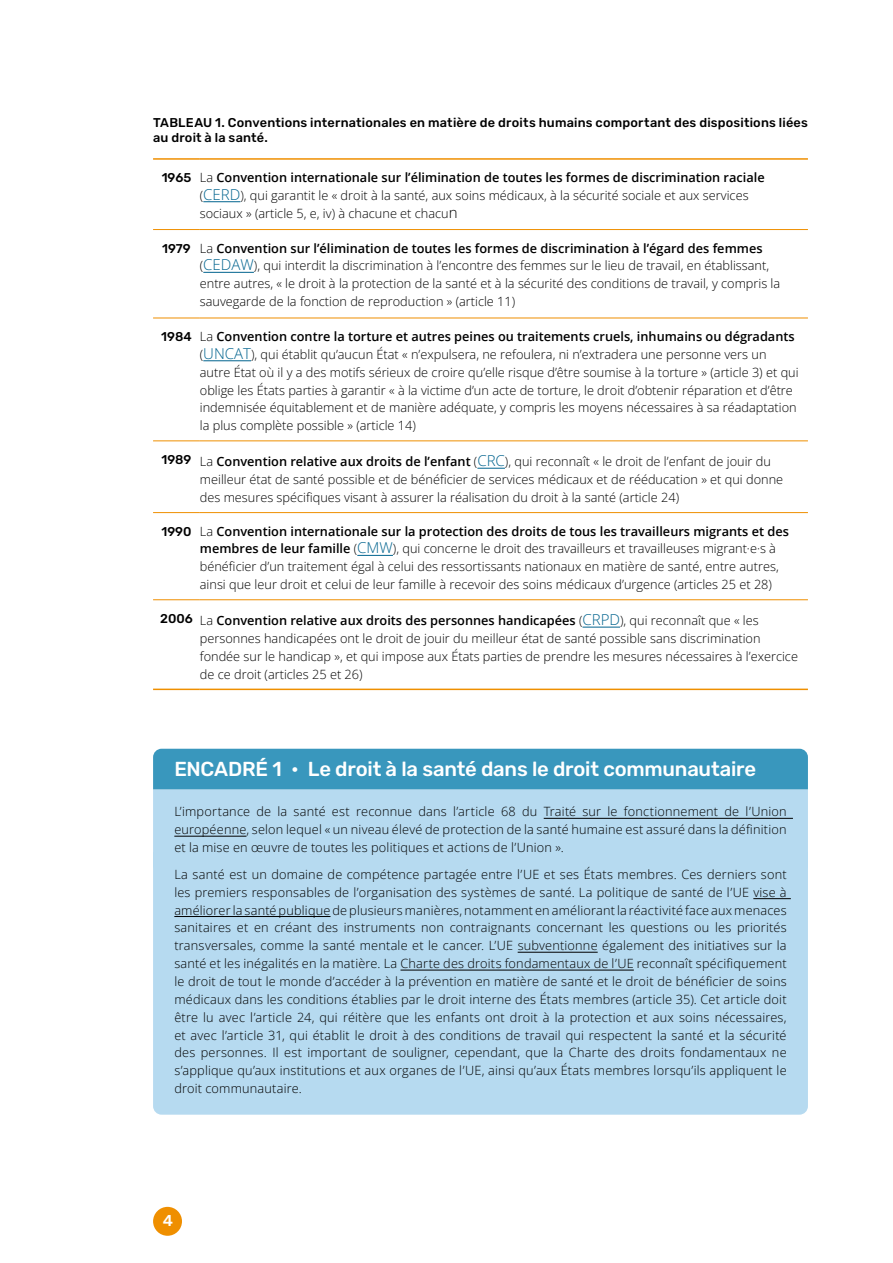
<style>
.page{position:relative;width:893px;height:1263px;background:#fff}
.page>*{position:absolute;margin:0;border:0;box-sizing:border-box;transform-origin:0 0}
.t1{font:500 20.25px "Rubik";letter-spacing:-.01em;color:#fff}
.t2{font:500 15.75px "Rubik";color:#fff}
.t3{font:12.75px/17.9px "Open Sans";color:#000}
.t4{font:500 12.75px/15.3px "Rubik";letter-spacing:.015em;color:#000}
.s1{font-family:"Rubik";font-weight:500}
.s2{font-weight:600}
.s3{font-size:15px;color:#00638e}
.s4{font-size:15px}
</style>
<div class="page">
<div style="left:153px;top:1207px;width:29px;height:29px;background:#ef8f00;border-radius:50%"></div>
<div style="left:153px;top:749px;width:655px;height:41px;background:#3997bd"></div>
<div style="left:153px;top:790px;width:655px;height:62px;background:#b6daf0"></div>
<hr style="left:544px;top:818px;width:249px;height:1px;background:#000">
<hr style="left:174px;top:836px;width:72px;height:1px;background:#000">
<div style="left:153px;top:852px;width:655px;height:263px;background:#b6daf0"></div>
<hr style="left:753px;top:898px;width:38px;height:1px;background:#000">
<hr style="left:174px;top:916px;width:156px;height:1px;background:#000">
<hr style="left:518px;top:952px;width:80px;height:1px;background:#000">
<hr style="left:400px;top:970px;width:234px;height:1px;background:#000">
<hr style="left:153px;top:229px;width:47px;height:1px;background:#ef8f00">
<hr style="left:200px;top:229px;width:608px;height:1px;background:#ef8f00">
<hr style="left:153px;top:318px;width:47px;height:1px;background:#ef8f00">
<hr style="left:200px;top:318px;width:608px;height:1px;background:#ef8f00">
<hr style="left:153px;top:440px;width:47px;height:1px;background:#ef8f00">
<hr style="left:200px;top:440px;width:608px;height:1px;background:#ef8f00">
<hr style="left:153px;top:512px;width:47px;height:1px;background:#ef8f00">
<hr style="left:200px;top:512px;width:608px;height:1px;background:#ef8f00">
<hr style="left:153px;top:599px;width:47px;height:1px;background:#ef8f00">
<hr style="left:200px;top:599px;width:608px;height:1px;background:#ef8f00">
<hr style="left:153px;top:158px;width:47px;height:2px;background:#ef8f00">
<hr style="left:153px;top:689px;width:47px;height:1px;background:#ef8f00">
<hr style="left:200px;top:158px;width:608px;height:2px;background:#ef8f00">
<hr style="left:200px;top:689px;width:608px;height:1px;background:#ef8f00">
<hr style="left:203px;top:201px;width:37px;height:1px;background:#00638e">
<hr style="left:203px;top:272px;width:51px;height:1px;background:#00638e">
<hr style="left:203px;top:360px;width:48px;height:1px;background:#00638e">
<svg style="left:477px;top:468px;width:28px;height:1px"></svg>
<hr style="left:357px;top:555px;width:36px;height:1px;background:#00638e">
<hr style="left:582px;top:627px;width:38px;height:1px;background:#00638e">
<p class="t4" style="left:153px;top:115px;width:656px">TABLEAU 1. Conventions internationales en matière de droits humains comportant des dispositions liées au droit à la santé.</p>
<p class="t3" style="left:200px;top:168px;width:566px;text-indent:-38px"><span class="s1">1965</span> La <span class="s2">Convention internationale sur l’élimination de toutes les formes de discrimination raciale </span>(<span class="s3">CERD</span>), qui garantit le « droit à la santé, aux soins médicaux, à la sécurité sociale et aux services sociaux » (article 5, e, iv) à chacune et chacu<span class="s4">n</span></p>
<p class="t3" style="left:200px;top:239px;width:582px;text-indent:-38px"><span class="s1">1979</span> La <span class="s2">Convention sur l’élimination de toutes les formes de discrimination à l’égard des femmes </span>(<span class="s3">CEDAW</span>), qui interdit la discrimination à l’encontre des femmes sur le lieu de travail, en établissant, entre autres, « le droit à la protection de la santé et à la sécurité des conditions de travail, y compris la sauvegarde de la fonction de reproduction » (article 11)</p>
<p class="t3" style="left:200px;top:327px;width:600px;text-indent:-39px"><span class="s1">1984</span> La <span class="s2">Convention contre la torture et autres peines ou traitements cruels, inhumains ou dégradants </span>(<span class="s3">UNCAT</span>), qui établit qu’aucun État « n’expulsera, ne refoulera, ni n’extradera une personne vers un autre État où il y a des motifs sérieux de croire qu’elle risque d’être soumise à la torture » (article 3) et qui oblige les États parties à garantir « à la victime d’un acte de torture, le droit d’obtenir réparation et d’être indemnisée équitablement et de manière adéquate, y compris les moyens nécessaires à sa réadaptation la plus complète possible » (article 14)</p>
<p class="t3" style="left:200px;top:452px;width:585px;text-indent:-38px"><sup>1989</sup> La <span class="s2">Convention relative aux droits de l’enfant</span> (<span class="s3">CRC</span>), qui reconnaît « le droit de l’enfant de jouir du meilleur état de santé possible et de bénéficier de services médicaux et de rééducation » et qui donne des mesures spécifiques visant à assurer la réalisation du droit à la santé (article 24)</p>
<p class="t3" style="left:200px;top:522px;width:591px;text-indent:-38px"><span class="s1">1990</span> La <span class="s2">Convention internationale sur la protection des droits de tous les travailleurs migrants et des membres de leur famille</span> (<span class="s3">CMW</span>), qui concerne le droit des travailleurs et travailleuses migrant·e·s à bénéficier d’un traitement égal à celui des ressortissants nationaux en matière de santé, entre autres, ainsi que leur droit et celui de leur famille à recevoir des soins médicaux d’urgence (articles 25 et 28)</p>
<p class="t3" style="left:200px;top:611px;width:600px;text-indent:-40px"><sup>2006</sup> La <span class="s2">Convention relative aux droits des personnes handicapées</span> (<span class="s3">CRPD</span>), qui reconnaît que « les personnes handicapées ont le droit de jouir du meilleur état de santé possible sans discrimination fondée sur le handicap », et qui impose aux États parties de prendre les mesures nécessaires à l’exercice de ce droit (articles 25 et 26)</p>
<h1 class="t1" style="left:174px;top:757px;width:583px">ENCADRÉ 1 • Le droit à la santé dans le droit communautaire</h1>
<p class="t3" style="left:174px;top:802px;width:614px;text-align:justify">L’importance de la santé est reconnue dans l’article 68 du Traité sur le fonctionnement de l’Union européenne, selon lequel « un niveau élevé de protection de la santé humaine est assuré dans la définition et la mise en œuvre de toutes les politiques et actions de l’Union ».</p>
<p class="t3" style="left:174px;top:865px;width:614px;text-align:justify">La santé est un domaine de compétence partagée entre l’UE et ses États membres. Ces derniers sont les premiers responsables de l’organisation des systèmes de santé. La politique de santé de l’UE vise à améliorer la santé publique de plusieurs manières, notamment en améliorant la réactivité face aux menaces sanitaires et en créant des instruments non contraignants concernant les questions ou les priorités transversales, comme la santé mentale et le cancer. L’UE subventionne également des initiatives sur la santé et les inégalités en la matière. La Charte des droits fondamentaux de l’UE reconnaît spécifiquement le droit de tout le monde d’accéder à la prévention en matière de santé et le droit de bénéficier de soins médicaux dans les conditions établies par le droit interne des États membres (article 35). Cet article doit être lu avec l’article 24, qui réitère que les enfants ont droit à la protection et aux soins nécessaires, et avec l’article 31, qui établit le droit à des conditions de travail qui respectent la santé et la sécurité des personnes. Il est important de souligner, cependant, que la Charte des droits fondamentaux ne s’applique qu’aux institutions et aux organes de l’UE, ainsi qu’aux États membres lorsqu’ils appliquent le droit communautaire.</p>
<p class="t2" style="left:163px;top:1212px;width:12px">4</p>
</div>
